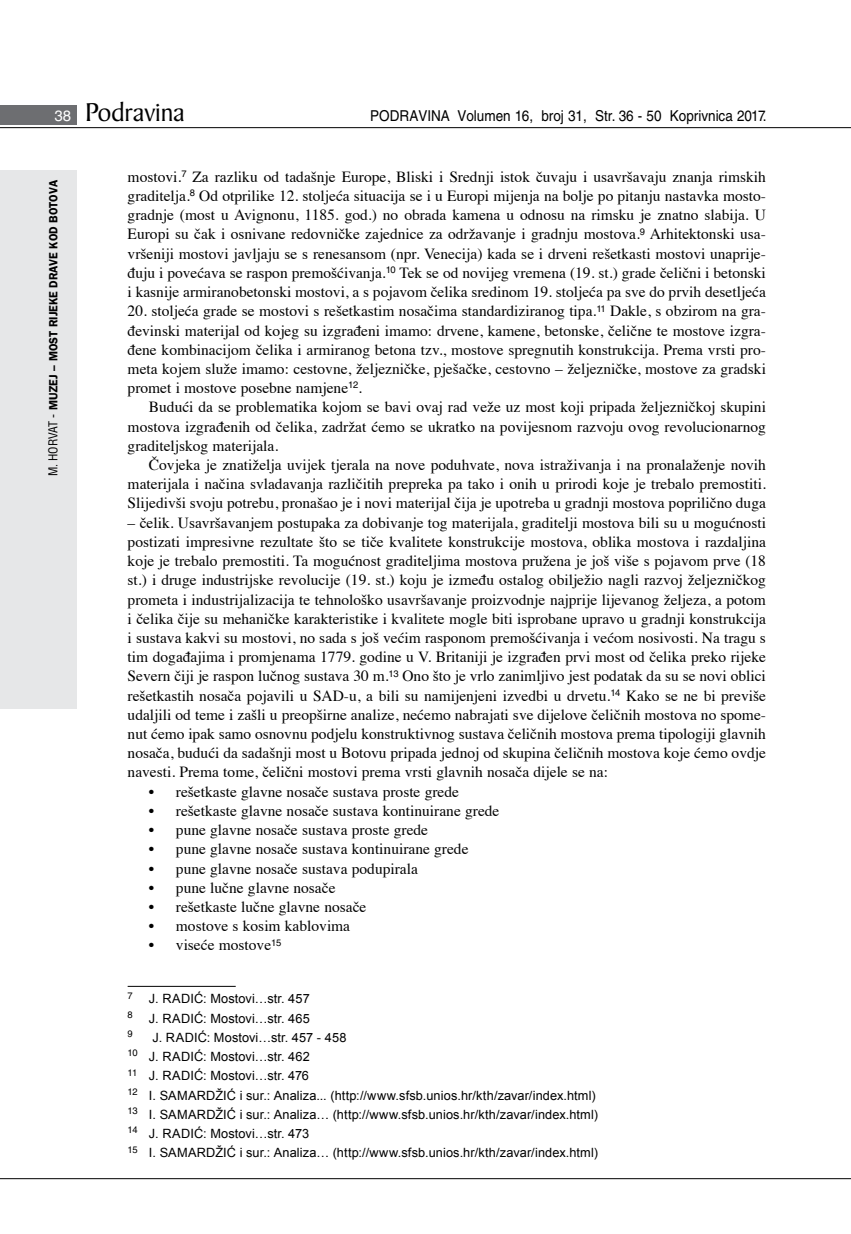
<style>
.page{position:relative;width:851px;height:1234px;background:#fff}
.page>*{position:absolute;margin:0;border:0;box-sizing:border-box;transform-origin:0 0}
.t1{font:27.6px "Baker Signet BT";color:#000}
.t2{font:15.45px/19.2px "Times";color:#000;text-align:justify}
.t3{font:15px "Helvetica LT Skin 29";color:#000;scale:.9 1}
.t4{font:12.75px/19.2px "Arial";letter-spacing:.01em;color:#000}
.t5{font:600 12px "ITC Franklin Gothic Skin 29";letter-spacing:-.005em;color:#000;scale:.95 1}
.t6{font:9.45px "Helvetica LT Skin 29";color:#000}
.s1{font-family:"Helvetica LT Skin 29";font-size:15px;color:#fff}
.s2{font-family:"Helvetica LT Skin 29";font-weight:400;font-stretch:condensed}
</style>
<div class="page">
<div style="left:0;top:170px;width:77px;height:538px;background:#e6e7e8"></div>
<div style="left:0;top:105px;width:77px;height:19px;background:#6d6e71"></div>
<hr style="left:0;top:127px;width:850px;height:1px;background:#000">
<hr style="left:0;top:1177px;width:850px;height:1px;background:#000">
<hr style="left:128px;top:985px;width:108px;height:1px;background:#000">
<h1 class="t1" style="left:55px;top:95px;width:131px"><span class="s1">38</span> Podravina</h1>
<p class="t3" style="left:370px;top:107px;width:442px">PODRAVINA Volumen 16, broj 31, Str. 36 - 50 Koprivnica 2017.</p>
<p class="t5" style="left:46px;top:476px;width:313px;rotate:-90deg"><span class="s2">M. HORVAT -</span> MUZEJ – MOST RIJEKE DRAVE KOD BOTOVA</p>
<p class="t2" style="left:128px;top:166px;width:639px">mostovi.<sup>7</sup> Za razliku od tadašnje Europe, Bliski i Srednji istok čuvaju i usavršavaju znanja rimskih graditelja.<sup>8</sup> Od otprilike 12. stoljeća situacija se i u Europi mijenja na bolje po pitanju nastavka mosto&shy;gradnje (most u Avignonu, 1185. god.) no obrada kamena u odnosu na rimsku je znatno slabija. U Europi su čak i osnivane redovničke zajednice za održavanje i gradnju mostova.<sup>9</sup> Arhitektonski usa&shy;vršeniji mostovi javljaju se s renesansom (npr. Venecija) kada se i drveni rešetkasti mostovi unaprije&shy;đuju i povećava se raspon premošćivanja.<sup>10</sup> Tek se od novijeg vremena (19. st.) grade čelični i betonski i kasnije armiranobetonski mostovi, a s pojavom čelika sredinom 19. stoljeća pa sve do prvih desetljeća</p>
<p class="t2" style="left:128px;top:300px;width:639px">20. stoljeća grade se mostovi s rešetkastim nosačima standardiziranog tipa.<sup>11</sup> Dakle, s obzirom na gra&shy;đevinski materijal od kojeg su izgrađeni imamo: drvene, kamene, betonske, čelične te mostove izgra&shy;đene kombinacijom čelika i armiranog betona tzv., mostove spregnutih konstrukcija. Prema vrsti pro&shy;meta kojem služe imamo: cestovne, željezničke, pješačke, cestovno – željezničke, mostove za gradski promet i mostove posebne namjene<sup>12</sup>.</p>
<p class="t2" style="left:128px;top:396px;width:639px;text-indent:21px">Budući da se problematika kojom se bavi ovaj rad veže uz most koji pripada željezničkoj skupini mostova izgrađenih od čelika, zadržat ćemo se ukratko na povijesnom razvoju ovog revolucionarnog graditeljskog materijala.</p>
<p class="t2" style="left:128px;top:454px;width:639px;text-indent:21px">Čovjeka je znatiželja uvijek tjerala na nove poduhvate, nova istraživanja i na pronalaženje novih materijala i načina svladavanja različitih prepreka pa tako i onih u prirodi koje je trebalo premostiti.<br>Slijedivši svoju potrebu, pronašao je i novi materijal čija je upotreba u gradnji mostova poprilično duga</p>
<p class="t2" style="left:128px;top:511px;width:639px">– čelik. Usavršavanjem postupaka za dobivanje tog materijala, graditelji mostova bili su u mogućnosti postizati impresivne rezultate što se tiče kvalitete konstrukcije mostova, oblika mostova i razdaljina koje je trebalo premostiti. Ta mogućnost graditeljima mostova pružena je još više s pojavom prve (18 st.) i druge industrijske revolucije (19. st.) koju je između ostalog obilježio nagli razvoj željezničkog prometa i industrijalizacija te tehnološko usavršavanje proizvodnje najprije lijevanog željeza, a potom i čelika čije su mehaničke karakteristike i kvalitete mogle biti isprobane upravo u gradnji konstrukcija i sustava kakvi su mostovi, no sada s još većim rasponom premošćivanja i većom nosivosti. Na tragu s tim događajima i promjenama 1779. godine u V. Britaniji je izgrađen prvi most od čelika preko rijeke Severn čiji je raspon lučnog sustava 30 m.<sup>13</sup> Ono što je vrlo zanimljivo jest podatak da su se novi oblici rešetkastih nosača pojavili u SAD-u, a bili su namijenjeni izvedbi u drvetu.<sup>14</sup> Kako se ne bi previše udaljili od teme i zašli u preopširne analize, nećemo nabrajati sve dijelove čeličnih mostova no spome&shy;nut ćemo ipak samo osnovnu podjelu konstruktivnog sustava čeličnih mostova prema tipologiji glavnih nosača, budući da sadašnji most u Botovu pripada jednoj od skupina čeličnih mostova koje ćemo ovdje navesti. Prema tome, čelični mostovi prema vrsti glavnih nosača dijele se na:</p>
<p class="t2" style="left:149px;top:780px;width:311px">• rešetkaste glavne nosače sustava proste grede</p>
<p class="t2" style="left:149px;top:799px;width:352px">• rešetkaste glavne nosače sustava kontinuirane grede</p>
<p class="t2" style="left:149px;top:818px;width:281px">• pune glavne nosače sustava proste grede</p>
<p class="t2" style="left:149px;top:838px;width:321px">• pune glavne nosače sustava kontinuirane grede</p>
<p class="t2" style="left:149px;top:857px;width:270px">• pune glavne nosače sustava podupirala</p>
<p class="t2" style="left:149px;top:876px;width:188px">• pune lučne glavne nosače</p>
<p class="t2" style="left:149px;top:895px;width:219px">• rešetkaste lučne glavne nosače</p>
<p class="t2" style="left:149px;top:914px;width:203px">• mostove s kosim kablovima</p>
<p class="t2" style="left:149px;top:934px;width:134px">• viseće mostove<sup>15</sup></p>
<p class="t6" style="left:128px;top:989px;width:7px">7</p>
<p class="t4" style="left:149px;top:989px;width:162px">J. RADIĆ: Mostovi…str. 457</p>
<p class="t6" style="left:128px;top:1008px;width:7px">8</p>
<p class="t4" style="left:149px;top:1008px;width:163px">J. RADIĆ: Mostovi…str. 465</p>
<p class="t6" style="left:128px;top:1028px;width:7px">9</p>
<p class="t4" style="left:128px;top:1027px;width:471px;text-indent:25px">J. RADIĆ: Mostovi…str. 457 - 458<br><sup>10</sup> J. RADIĆ: Mostovi…str. 462<br><sup>11</sup> J. RADIĆ: Mostovi…str. 476<br><sup>12</sup> I. SAMARDŽIĆ i sur.: Analiza... (http://www.sfsb.unios.hr/kth/zavar/index.html)<br><sup>13</sup> I. SAMARDŽIĆ i sur.: Analiza… (http://www.sfsb.unios.hr/kth/zavar/index.html)<br><sup>14</sup> J. RADIĆ: Mostovi…str. 473<br><sup>15</sup> I. SAMARDŽIĆ i sur.: Analiza… (http://www.sfsb.unios.hr/kth/zavar/index.html)</p>
</div>
